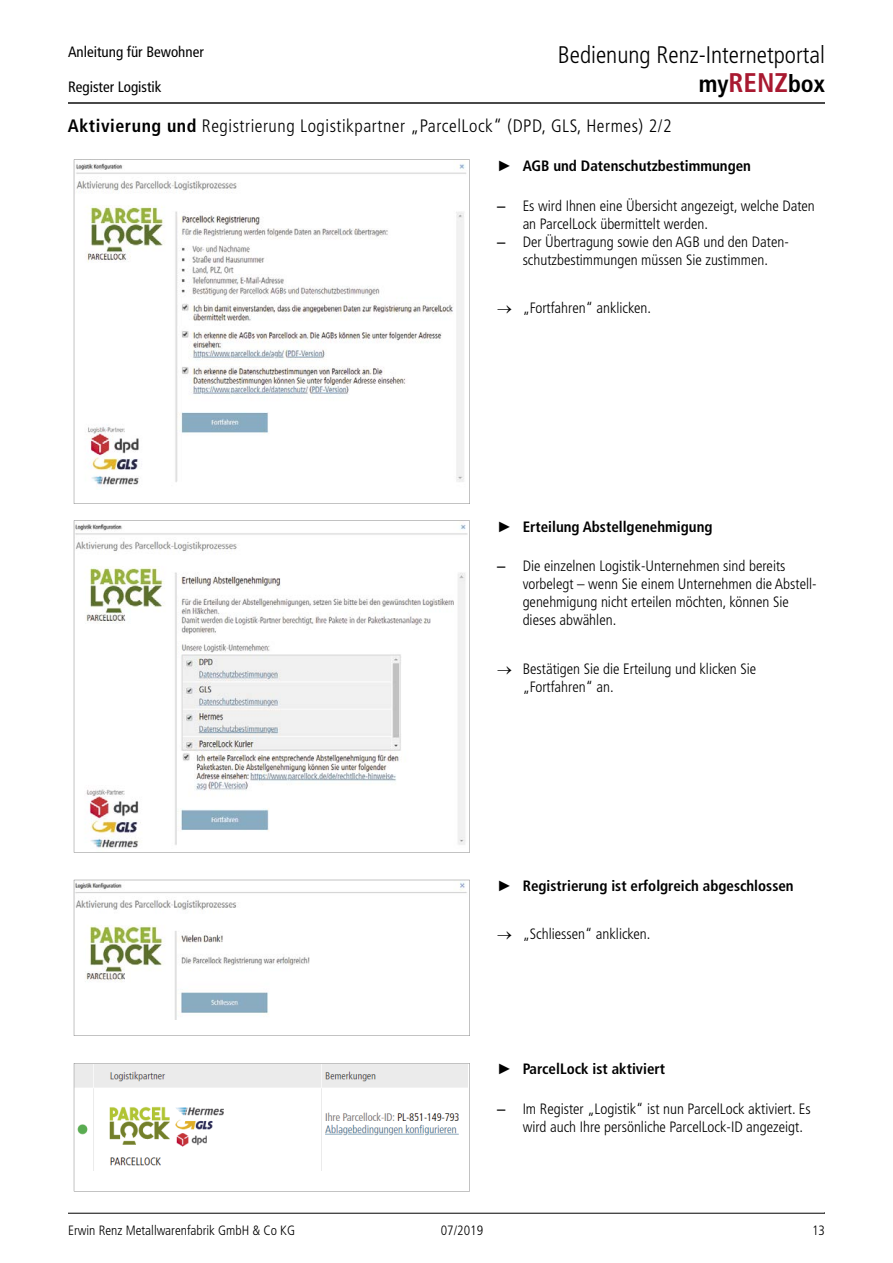
<style>
.page{position:relative;width:893px;height:1263px;background:#fff}
.page>*{position:absolute;margin:0;border:0;box-sizing:border-box;transform-origin:0 0}
.t1{font:300 condensed 24px/28.8px "Frutiger LT";color:#000;text-align:right}
.t2{font:300 condensed 18px "Frutiger LT";letter-spacing:.03em;color:#000}
.t3{font:300 condensed 15px/18px "Frutiger LT Std";color:#000}
.t4{font:700 condensed 15px "Frutiger LT Std";color:#000}
.t5{font:condensed 15px "Frutiger LT Std";color:#000}
.t6{font:300 condensed 13.5px "Frutiger LT";color:#000}
.s1{font-weight:700}
.s2{font-weight:700;font-size:27px;color:#a81930}
.s3{font-family:"Frutiger LT Std";font-weight:700}
.s4{font-family:"Arial";font-weight:400;font-stretch:normal}
</style>
<div class="page">
<hr style="left:68px;top:102px;width:757px;height:1px;background:#484848">
<hr style="left:68px;top:1212px;width:757px;height:1px;background:#484848">
<svg style="left:74px;top:160px;width:396px;height:344px"></svg>
<svg style="left:74px;top:520px;width:396px;height:332px"></svg>
<svg style="left:74px;top:880px;width:396px;height:156px"></svg>
<svg style="left:74px;top:1063px;width:396px;height:128px"></svg>
<p class="t5" style="left:68px;top:43px;width:137px">Anleitung für Bewohner</p>
<p class="t5" style="left:68px;top:78px;width:95px">Register Logistik</p>
<h1 class="t1" style="left:558px;top:41px;width:269px">Bedienung Renz-Internetportal <span class="s1">my</span><span class="s2">RENZ</span><span class="s1">box</span></h1>
<p class="t2" style="left:68px;top:116px;width:605px"><span class="s3">Aktivierung und</span> Registrierung Logistikpartner „ParcelLock“ (DPD, GLS, Hermes) 2/2</p>
<p class="t4" style="left:497px;top:157px;width:255px"><span class="s4">►</span> AGB und Datenschutzbestimmungen</p>
<p class="t3" style="left:523px;top:197px;width:294px;text-indent:-26px"><span class="s4">–</span> Es wird Ihnen eine Übersicht angezeigt, welche Daten an ParcelLock übermittelt werden.</p>
<p class="t3" style="left:497px;top:233px;width:293px;text-align:center"><span class="s4">–</span> Der Übertragung sowie den AGB und den Daten&shy;schutzbestimmungen müssen Sie zustimmen.</p>
<p class="t3" style="left:497px;top:299px;width:155px">→ „Fortfahren“ anklicken.</p>
<p class="t4" style="left:497px;top:518px;width:217px"><span class="s4">►</span> Erteilung Abstellgenehmigung</p>
<p class="t3" style="left:523px;top:557px;width:295px;text-indent:-26px"><span class="s4">–</span> Die einzelnen Logistik-Unternehmen sind bereits vorbelegt – wenn Sie einem Unternehmen die Abstell&shy;genehmigung nicht erteilen möchten, können Sie dieses abwählen.</p>
<p class="t3" style="left:523px;top:659px;width:235px;text-indent:-26px">→ Bestätigen Sie die Erteilung und klicken Sie „Fortfahren“ an.</p>
<p class="t4" style="left:497px;top:877px;width:298px"><span class="s4">►</span> Registrierung ist erfolgreich abgeschlossen</p>
<p class="t3" style="left:497px;top:925px;width:155px">→ „Schliessen“ anklicken.</p>
<p class="t4" style="left:497px;top:1060px;width:169px"><span class="s4">►</span> ParcelLock ist aktiviert</p>
<p class="t3" style="left:523px;top:1100px;width:290px;text-indent:-26px"><span class="s4">–</span> Im Register „Logistik“ ist nun ParcelLock aktiviert. Es wird auch Ihre persönliche ParcelLock-ID angezeigt.</p>
<p class="t6" style="left:68px;top:1222px;width:228px">Erwin Renz Metallwarenfabrik GmbH &amp; Co KG</p>
<p class="t6" style="left:441px;top:1222px;width:44px">07/2019</p>
<p class="t6" style="left:812px;top:1222px;width:14px">13</p>
</div>
